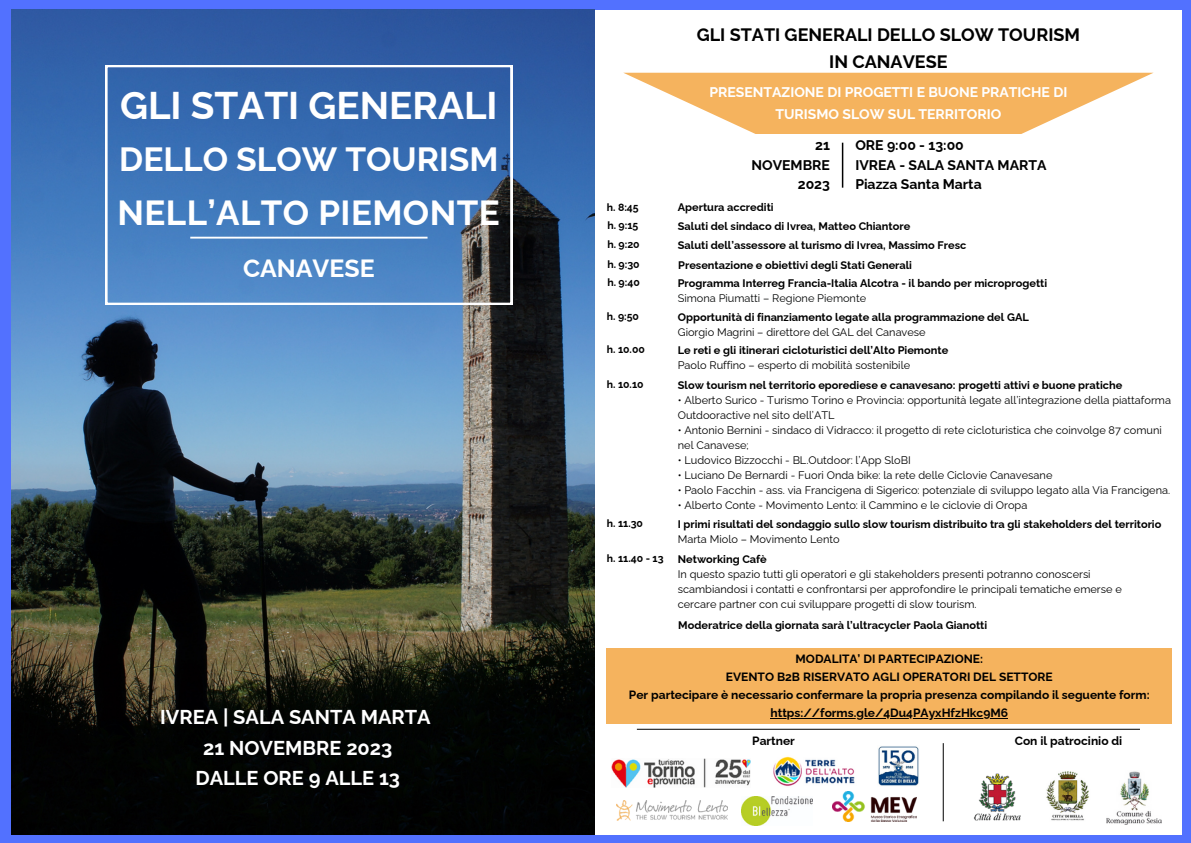
<style>
.page{position:relative;width:1191px;height:843px;background:#fff}
.page>*{position:absolute;margin:0;border:0;box-sizing:border-box;transform-origin:0 0}
.t1{font:700 38.6px "Raleway";color:#fff}
.t2{font:700 34.8px "Raleway";letter-spacing:.01em;color:#fff}
.t3{font:700 33.6px "Raleway";color:#fff}
.t4{font:700 24.9px "Raleway";color:#fff}
.t5{font:700 20px "Raleway";color:#fff}
.t6{font:700 18px "Raleway";color:#000}
.t7{font:700 14px/21px "Raleway";color:#fff;text-align:center}
.t8{font:700 14px "Raleway";color:#000}
.t9{font:700 12px/18px "Raleway";color:#000;text-align:center}
.t10{font:11px/15px "Raleway";color:#000}
.t11{font:700 11px "Raleway";color:#000}
.t12{font:11px "Raleway";color:#060808}
.t13{font:700 10.5px "Raleway";color:#000}
</style>
<div class="page">
<div style="left:0;top:0;width:1190px;height:842px;background:#5271ff"></div>
<div style="left:594px;top:10px;width:587px;height:824px;background:#fff"></div>
<img style="left:12px;top:10px;width:582px;height:824px">
<hr style="left:942px;top:742px;width:1px;height:79px;background:#000">
<img style="left:616px;top:800px;width:111px;height:19px">
<img style="left:773px;top:756px;width:82px;height:30px">
<img style="left:741px;top:796px;width:71px;height:29px">
<img style="left:611px;top:758px;width:139px;height:28px">
<img style="left:832px;top:791px;width:84px;height:30px">
<img style="left:878px;top:746px;width:41px;height:40px">
<img style="left:974px;top:773px;width:47px;height:48px">
<img style="left:1046px;top:771px;width:43px;height:50px">
<img style="left:1106px;top:771px;width:55px;height:53px">
<svg style="left:624px;top:73px;width:529px;height:61px"></svg>
<hr style="left:841px;top:143px;width:2px;height:44px;background:#000">
<svg style="left:105px;top:65px;width:407px;height:240px;background:#4475b3"></svg>
<hr style="left:190px;top:236px;width:237px;height:2px;background:#fff">
<hr style="left:636px;top:728px;width:503px;height:1px;background:#000">
<div style="left:606px;top:648px;width:565px;height:75px;background:#f5b35e"></div>
<hr style="left:770px;top:718px;width:238px;height:1px;background:#000">
<p class="t1" style="left:120px;top:83px;width:379px">GLI STATI GENERALI</p>
<p class="t3" style="left:119px;top:140px;width:380px">DELLO SLOW TOURISM</p>
<p class="t2" style="left:118px;top:192px;width:383px">NELL’ALTO PIEMONTE</p>
<p class="t4" style="left:243px;top:253px;width:133px">CANAVESE</p>
<p class="t5" style="left:160px;top:704px;width:272px">IVREA | SALA SANTA MARTA</p>
<p class="t5" style="left:203px;top:735px;width:191px">21 NOVEMBRE 2023</p>
<p class="t5" style="left:195px;top:766px;width:206px">DALLE ORE 9 ALLE 13</p>
<p class="t6" style="left:696px;top:24px;width:385px">GLI STATI GENERALI DELLO SLOW TOURISM</p>
<p class="t6" style="left:829px;top:51px;width:120px">IN CANAVESE</p>
<p class="t7" style="left:709px;top:82px;width:359px">PRESENTAZIONE DI PROGETTI E BUONE PRATICHE DI<br>TURISMO SLOW SUL TERRITORIO</p>
<p class="t8" style="left:815px;top:137px;width:16px">21</p>
<p class="t8" style="left:751px;top:156px;width:80px">NOVEMBRE</p>
<p class="t8" style="left:797px;top:176px;width:34px">2023</p>
<p class="t8" style="left:855px;top:137px;width:110px">ORE 9:00 - 13:00</p>
<p class="t8" style="left:855px;top:156px;width:193px">IVREA - SALA SANTA MARTA</p>
<p class="t8" style="left:855px;top:176px;width:128px">Piazza Santa Marta</p>
<p class="t13" style="left:606px;top:201px;width:33px">h. 8:45</p>
<p class="t11" style="left:677px;top:201px;width:97px">Apertura accrediti</p>
<p class="t13" style="left:607px;top:219px;width:32px">h. 9:15</p>
<p class="t11" style="left:677px;top:219px;width:234px">Saluti del sindaco di Ivrea, Matteo Chiantore</p>
<p class="t13" style="left:607px;top:258px;width:34px">h. 9:30</p>
<p class="t11" style="left:678px;top:258px;width:235px">Presentazione e obiettivi degli Stati Generali</p>
<p class="t13" style="left:607px;top:276px;width:34px">h. 9:40</p>
<p class="t11" style="left:677px;top:310px;width:352px">Opportunità di finanziamento legate alla programmazione del GAL</p>
<p class="t10" style="left:677px;top:324px;width:249px">Giorgio Magrini – direttore del GAL del Canavese</p>
<p class="t13" style="left:607px;top:238px;width:34px">h. 9:20</p>
<p class="t11" style="left:677px;top:239px;width:290px">Saluti dell’assessore al turismo di Ivrea, Massimo Fresc</p>
<p class="t11" style="left:677px;top:276px;width:371px">Programma Interreg Francia-Italia Alcotra - il bando per microprogetti</p>
<p class="t12" style="left:677px;top:291px;width:190px">Simona Piumatti – Regione Piemonte</p>
<p class="t13" style="left:606px;top:310px;width:34px">h. 9:50</p>
<p class="t13" style="left:606px;top:343px;width:40px">h. 10.00</p>
<p class="t11" style="left:677px;top:344px;width:272px">Le reti e gli itinerari cicloturistici dell’Alto Piemonte</p>
<p class="t10" style="left:677px;top:358px;width:234px">Paolo Ruffino – esperto di mobilità sostenibile</p>
<p class="t13" style="left:606px;top:378px;width:38px">h. 10.10</p>
<p class="t11" style="left:677px;top:378px;width:446px">Slow tourism nel territorio eporediese e canavesano: progetti attivi e buone pratiche</p>
<p class="t10" style="left:677px;top:392px;width:494px">• Alberto Surico - Turismo Torino e Provincia: opportunità legate all’integrazione della piattaforma<br>Outdooractive nel sito dell’ATL</p>
<p class="t10" style="left:677px;top:422px;width:485px">• Antonio Bernini - sindaco di Vidracco: il progetto di rete cicloturistica che coinvolge 87 comuni nel Canavese;</p>
<p class="t10" style="left:677px;top:452px;width:234px">• Ludovico Bizzocchi - BL.Outdoor: l’App SloBI</p>
<p class="t10" style="left:677px;top:467px;width:376px">• Luciano De Bernardi - Fuori Onda bike: la rete delle Ciclovie Canavesane</p>
<p class="t10" style="left:677px;top:482px;width:494px">• Paolo Facchin - ass. via Francigena di Sigerico: potenziale di sviluppo legato alla Via Francigena.</p>
<p class="t10" style="left:677px;top:497px;width:351px">• Alberto Conte - Movimento Lento: il Cammino e le ciclovie di Oropa</p>
<p class="t13" style="left:606px;top:517px;width:38px">h. 11.30</p>
<p class="t13" style="left:606px;top:551px;width:58px">h. 11.40 - 13</p>
<p class="t11" style="left:677px;top:517px;width:485px">I primi risultati del sondaggio sullo slow tourism distribuito tra gli stakeholders del territorio</p>
<p class="t10" style="left:677px;top:531px;width:163px">Marta Miolo – Movimento Lento</p>
<p class="t11" style="left:677px;top:552px;width:91px">Networking Cafè</p>
<p class="t10" style="left:677px;top:566px;width:445px">In questo spazio tutti gli operatori e gli stakeholders presenti potranno conoscersi scambiandosi i contatti e confrontarsi per approfondire le principali tematiche emerse e cercare partner con cui sviluppare progetti di slow tourism.</p>
<p class="t11" style="left:678px;top:618px;width:310px">Moderatrice della giornata sarà l’ultracycler Paola Gianotti</p>
<p class="t9" style="left:795px;top:650px;width:189px">MODALITA’ DI PARTECIPAZIONE:</p>
<p class="t9" style="left:725px;top:668px;width:328px">EVENTO B2B RISERVATO AGLI OPERATORI DEL SETTORE</p>
<p class="t9" style="left:629px;top:686px;width:522px">Per partecipare è necessario confermare la propria presenza compilando il seguente form: https://forms.gle/4Du4PAyxHfzHkc9M6</p>
<p class="t9" style="left:752px;top:731px;width:44px">Partner</p>
<p class="t9" style="left:1014px;top:731px;width:109px">Con il patrocinio di</p>
</div>
